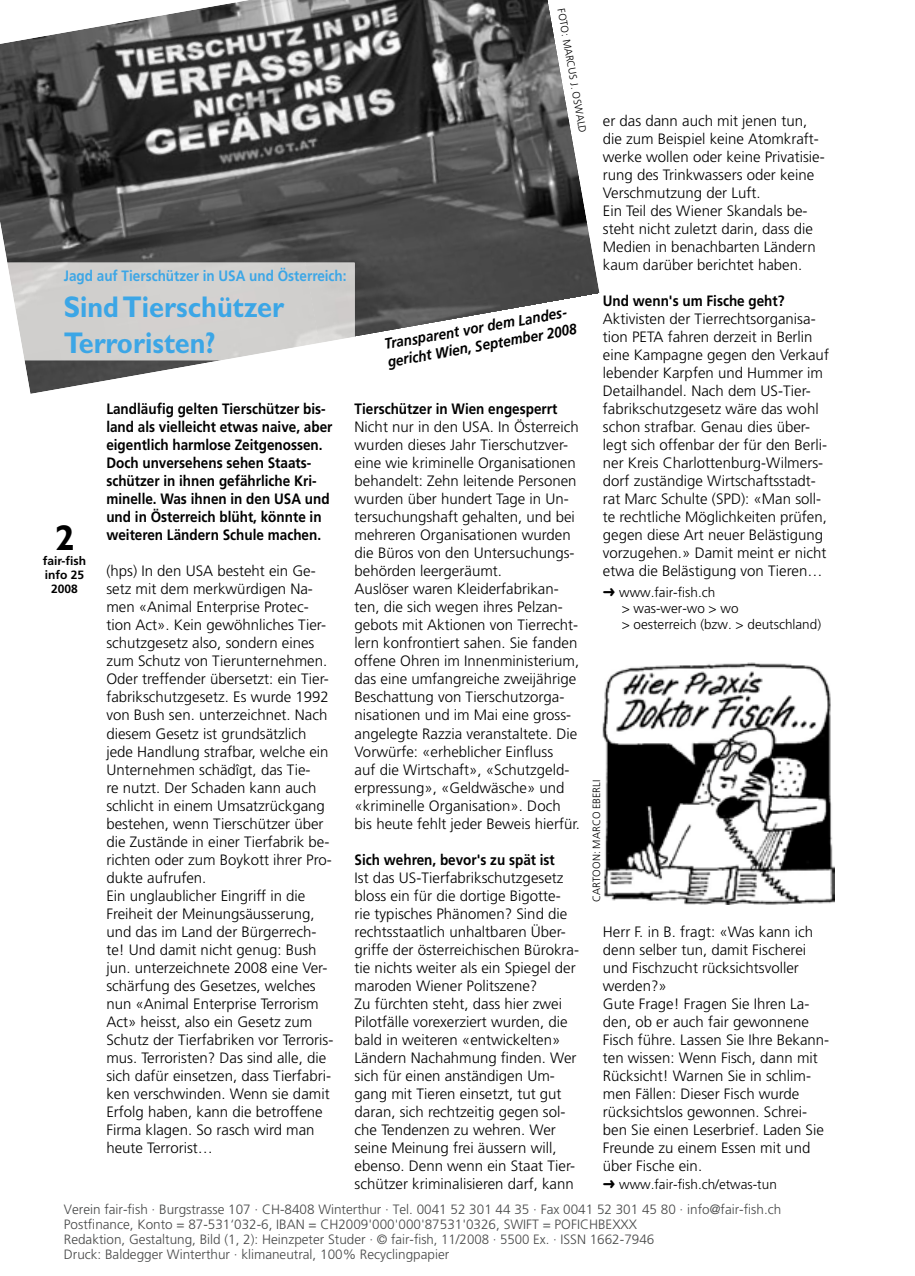
<style>
.page{position:relative;width:915px;height:1276px;background:#fff}
.page>*{position:absolute;margin:0;border:0;box-sizing:border-box;transform-origin:0 0}
.t1{font:700 36px "Gill Sans";color:#000}
.t2{font:700 30px/36px "Gill Sans";color:#3ca6e6;scale:.9 1}
.t3{font:300 15px/18px "Frutiger";color:#000}
.t4{font:700 15px/18px "Frutiger";color:#000;scale:.9 1}
.t5{font:italic 700 15px/18px "Frutiger";color:#000;scale:.9 1}
.t6{font:700 15px "Frutiger";color:#3ca6e6;scale:.9 1}
.t7{font:300 13.5px/15px "Frutiger";color:#474848}
.t8{font:300 13.5px/16.2px "Frutiger";color:#000}
.t9{font:700 12px/14.4px "Frutiger";color:#000;text-align:center}
.t10{font:300 10.5px "Frutiger";color:#000}
.s1{font-family:"Monotype Sorts";font-weight:400}
</style>
<div class="page">
<img style="left:0;top:0;width:599px;height:394px">
<svg style="left:0;top:263px;width:354px;height:97px"></svg>
<img style="left:7px;top:263px;width:312px;height:97px">
<img style="left:303px;top:263px;width:51px;height:80px">
<img style="left:602px;top:662px;width:231px;height:242px">
<p class="t6" style="left:64px;top:267px;width:315px">Jagd auf Tierschützer in USA und Österreich:</p>
<h2 class="t2" style="left:64px;top:289px;width:246px">Sind Tierschützer<br>Terroristen?</h2>
<h1 class="t1" style="left:55px;top:517px;width:21px">2</h1>
<p class="t9" style="left:43px;top:553px;width:45px">fair-fish info 25<br>2008</p>
<p class="t4" style="left:106px;top:400px;width:252px">Landläufig gelten Tierschützer bis&shy;land als vielleicht etwas naive, aber eigentlich harmlose Zeitgenossen.<br>Doch unversehens sehen Staats&shy;schützer in ihnen gefährliche Kri&shy;minelle. Was ihnen in den USA und und in Österreich blüht, könnte in weiteren Ländern Schule machen.</p>
<p class="t3" style="left:106px;top:562px;width:228px">(hps) In den USA besteht ein Ge&shy;setz mit dem merkwürdigen Na&shy;men «Animal Enterprise Protec&shy;tion Act». Kein gewöhnliches Tier&shy;schutzgesetz also, sondern eines zum Schutz von Tierunternehmen.<br>Oder treffender übersetzt: ein Tier&shy;fabrikschutzgesetz. Es wurde 1992 von Bush sen. unterzeichnet. Nach diesem Gesetz ist grundsätzlich jede Handlung strafbar, welche ein<br>Unternehmen schädîgt, das Tie-<br>re nutzt. Der Schaden kann auch schlicht in einem Umsatzrückgang bestehen, wenn Tierschützer über die Zustände in einer Tierfabrik be&shy;richten oder zum Boykott ihrer Pro&shy;dukte aufrufen.<br>Ein unglaublicher Eingriff in die<br>Freiheit der Meinungsäusserung, und das im Land der Bürgerrech&shy;te! Und damit nicht genug: Bush jun. unterzeichnete 2008 eine Ver&shy;schärfung des Gesetzes, welches nun «Animal Enterprise Terrorism<br>Act» heisst, also ein Gesetz zum<br>Schutz der Tierfabriken vor Terroris&shy;mus. Terroristen? Das sind alle, die sich dafür einsetzen, dass Tierfabri&shy;ken verschwinden. Wenn sie damit<br>Erfolg haben, kann die betroffene<br>Firma klagen. So rasch wird man heute Terrorist…</p>
<p class="t10" style="left:567px;top:7px;width:128px;rotate:80deg">FOTO: MARCUS J. OSWALD</p>
<p class="t3" style="left:602px;top:112px;width:223px">er das dann auch mit jenen tun, die zum Beispiel keine Atomkraft&shy;werke wollen oder keine Privatisie&shy;rung des Trinkwassers oder keine<br>Verschmutzung der Luft.<br>Ein Teil des Wiener Skandals be&shy;steht nicht zuletzt darin, dass die<br>Medien in benachbarten Ländern kaum darüber berichtet haben.</p>
<p class="t4" style="left:602px;top:292px;width:203px">Und wenn's um Fische geht?</p>
<p class="t3" style="left:602px;top:310px;width:227px">Aktivisten der Tierrechtsorganisa&shy;tion PETA fahren derzeit in Berlin eine Kampagne gegen den Verkauf lebender Karpfen und Hummer im Detailhandel. Nach dem US-Tier&shy;fabrikschutzgesetz wäre das wohl schon strafbar. Genau dies über&shy;legt sich offenbar der für den Berli&shy;ner Kreis Charlottenburg-Wilmers&shy;dorf zuständige Wirtschaftsstadt&shy;rat Marc Schulte (SPD): «Man soll&shy;te rechtliche Möglichkeiten prüfen, gegen diese Art neuer Belästigung vorzugehen.» Damit meint er nicht etwa die Belästigung von Tieren…</p>
<p class="t8" style="left:621px;top:584px;width:201px;text-indent:-19px"><span class="s1">‹</span> www.fair-fish.ch<br>&gt; was-wer-wo &gt; wo<br>&gt; oesterreich (bzw. &gt; deutschland)</p>
<p class="t5" style="left:383px;top:335px;width:214px;rotate:-10deg">Transparent vor dem Landes&shy;gericht Wien, September 2008</p>
<p class="t4" style="left:354px;top:400px;width:227px">Tierschützer in Wien engesperrt</p>
<p class="t3" style="left:354px;top:418px;width:227px">Nicht nur in den USA. In Österreich wurden dieses Jahr Tierschutzver&shy;eine wie kriminelle Organisationen behandelt: Zehn leitende Personen wurden über hundert Tage in Un&shy;tersuchungshaft gehalten, und bei mehreren Organisationen wurden die Büros von den Untersuchungs&shy;behörden leergeräumt.<br>Auslöser waren Kleiderfabrikan&shy;ten, die sich wegen ihres Pelzan&shy;gebots mit Aktionen von Tierrecht&shy;lern konfrontiert sahen. Sie fanden offene Ohren im Innenministerium, das eine umfangreiche zweijährige Beschattung von Tierschutzorga&shy;nisationen und im Mai eine gross&shy;angelegte Razzia veranstaltete. Die Vorwürfe: «erheblicher Einfluss<br>auf die Wirtschaft», «Schutzgeld&shy;erpressung», «Geldwäsche» und «kriminelle Organisation». Doch bis heute fehlt jeder Beweis hierfür.</p>
<p class="t4" style="left:354px;top:850px;width:224px">Sich wehren, bevor's zu spät ist</p>
<p class="t3" style="left:354px;top:868px;width:226px">Ist das US-Tierfabrikschutzgesetz bloss ein für die dortige Bigotte&shy;rie typisches Phänomen? Sind die rechtsstaatlich unhaltbaren Über&shy;griffe der österreichischen Bürokra&shy;tie nichts weiter als ein Spiegel der maroden Wiener Politszene?<br>Zu fürchten steht, dass hier zwei Pilotfälle vorexerziert wurden, die bald in weiteren «entwickelten» Ländern Nachahmung finden. Wer sich für einen anständigen Um&shy;gang mit Tieren einsetzt, tut gut daran, sich rechtzeitig gegen sol&shy;che Tendenzen zu wehren. Wer seine Meinung frei äussern will, ebenso. Denn wenn ein Staat Tier&shy;schützer kriminalisieren darf, kann</p>
<p class="t10" style="left:590px;top:901px;width:123px;rotate:-90deg">CARTOON: MARCO EBERLI</p>
<p class="t3" style="left:602px;top:922px;width:228px">Herr F. in B. fragt: «Was kann ich denn selber tun, damit Fischerei und Fischzucht rücksichtsvoller werden?»<br>Gute Frage! Fragen Sie Ihren La&shy;den, ob er auch fair gewonnene<br>Fisch führe. Lassen Sie Ihre Bekann&shy;ten wissen: Wenn Fisch, dann mit<br>Rücksicht! Warnen Sie in schlim&shy;men Fällen: Dieser Fisch wurde rücksichtslos gewonnen. Schrei&shy;ben Sie einen Leserbrief. Laden Sie<br>Freunde zu einem Essen mit und über Fische ein.</p>
<p class="t8" style="left:602px;top:1176px;width:175px"><span class="s1">‹</span> www.fair-fish.ch/etwas-tun</p>
<p class="t7" style="left:64px;top:1202px;width:718px">Verein fair-fish · Burgstrasse 107 · CH-8408 Win ter thur · Tel. 0041 52 301 44 35 · Fax 0041 52 301 45 80 · info@fair-fish.ch Postfinance, Konto = 87-531‘032-6, IBAN = CH2009'000'000'87531'0326, SWIFT = POFICHBEXXX<br>Redaktion, Gestaltung, Bild (1, 2): Heinz pe ter Studer · © fair-fish, 11/2008 · 5500 Ex. · ISSN 1662-7946<br>Druck: Baldegger Winterthur · klimaneutral, 100% Recyclingpapier</p>
</div>
